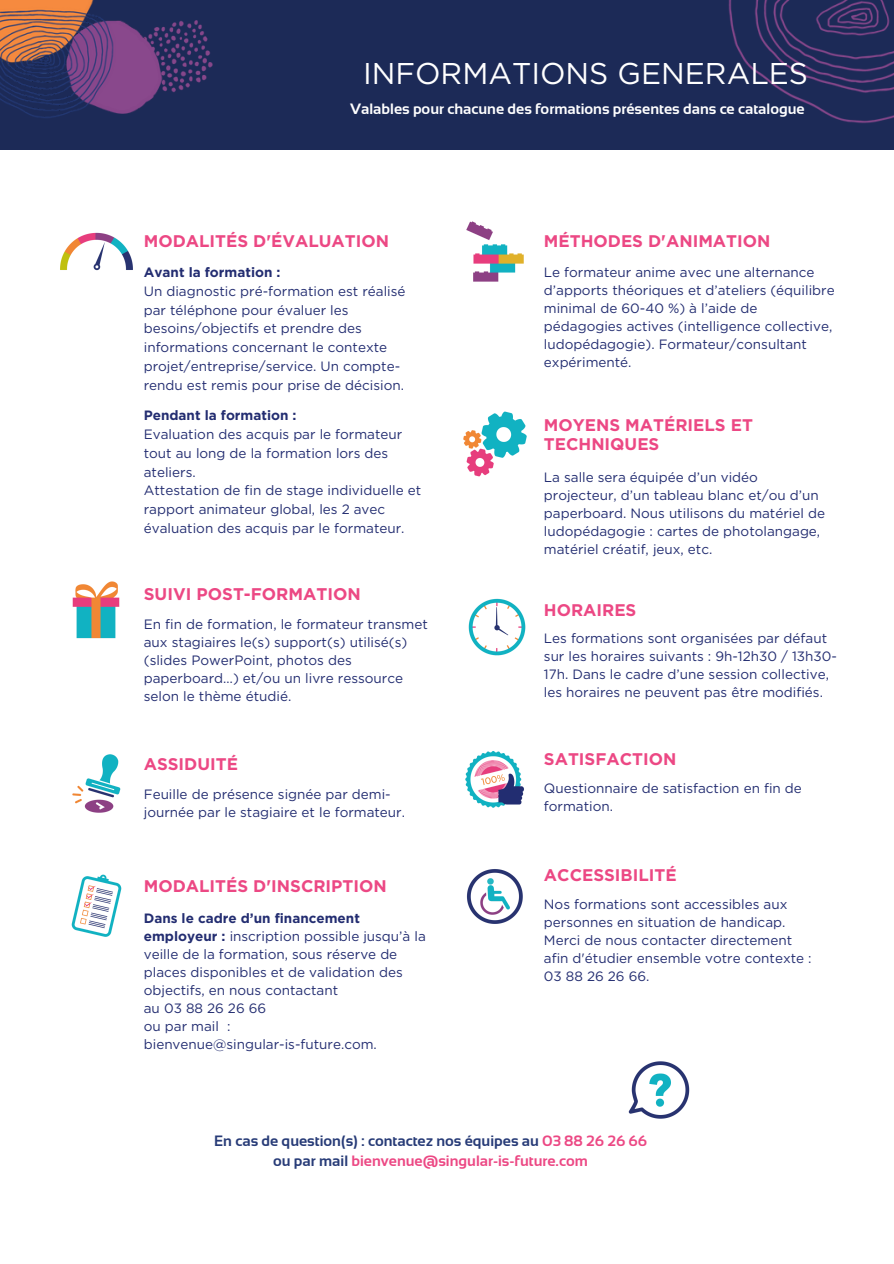
<style>
.page{position:relative;width:894px;height:1264px;background:#fff}
.page>*{position:absolute;margin:0;border:0;box-sizing:border-box;transform-origin:0 0}
.t1{font:30px "Gotham";color:#fff}
.t2{font:700 16.95px "Gotham";color:#ec4884}
.t3{font:700 16.8px/19.2px "Gotham";color:#ec4884}
.t4{font:700 15px/20.2px "Sansation";color:#273b77;text-align:center}
.t5{font:700 15px "Sansation";color:#fff}
.t6{font:13.5px/18px "Gotham";color:#232d71}
.t7{font:700 13.5px "Gotham";color:#232d71}
.s1{font-weight:700}
.s2{color:#ec4884}
</style>
<div class="page">
<div style="left:0;top:0;width:893px;height:150px;background:#1c2a57"></div>
<img style="left:60px;top:232px;width:73px;height:39px">
<img style="left:466px;top:221px;width:58px;height:61px">
<img style="left:463px;top:411px;width:64px;height:66px">
<img style="left:72px;top:581px;width:48px;height:58px">
<img style="left:468px;top:598px;width:58px;height:58px">
<img style="left:72px;top:754px;width:49px;height:59px">
<img style="left:465px;top:751px;width:59px;height:57px">
<img style="left:71px;top:874px;width:51px;height:63px">
<img style="left:467px;top:869px;width:56px;height:55px">
<img style="left:628px;top:1061px;width:62px;height:58px">
<img style="left:173px;top:20px;width:40px;height:73px">
<img style="left:0;top:0;width:173px;height:118px">
<img style="left:728px;top:0;width:165px;height:123px">
<p class="t1" style="left:363px;top:56px;width:446px">INFORMATIONS GENERALES</p>
<p class="t5" style="left:350px;top:100px;width:456px">Valables pour chacune des formations présentes dans ce catalogue</p>
<p class="t3" style="left:144px;top:231px;width:247px">MODALITÉS D'ÉVALUATION</p>
<p class="t7" style="left:144px;top:264px;width:138px">Avant la formation :</p>
<h2 class="t6" style="left:144px;top:281px;width:263px;line-height:18.8px">Un diagnostic pré-formation est réalisé par téléphone pour évaluer les besoins/objectifs et prendre des informations concernant le contexte projet/entreprise/service. Un compte&shy;rendu est remis pour prise de décision.</h2>
<p class="t7" style="left:144px;top:407px;width:154px">Pendant la formation :</p>
<p class="t6" style="left:144px;top:425px;width:260px;line-height:18.8px">Evaluation des acquis par le formateur tout au long de la formation lors des ateliers.</p>
<h2 class="t6" style="left:144px;top:481px;width:279px;line-height:18.8px">Attestation de fin de stage individuelle et rapport animateur global, les 2 avec évaluation des acquis par le formateur.</h2>
<h1 class="t2" style="left:144px;top:584px;width:218px">SUIVI POST-FORMATION</h1>
<h3 class="t6" style="left:144px;top:615px;width:285px">En fin de formation, le formateur transmet aux stagiaires le(s) support(s) utilisé(s) (slides PowerPoint, photos des paperboard…) et/ou un livre ressource selon le thème étudié.</h3>
<p class="t3" style="left:144px;top:754px;width:96px">ASSIDUITÉ</p>
<p class="t6" style="left:144px;top:785px;width:263px">Feuille de présence signée par demi&shy;journée par le stagiaire et le formateur.</p>
<p class="t3" style="left:144px;top:876px;width:244px">MODALITÉS D'INSCRIPTION</p>
<p class="t6" style="left:144px;top:908px;width:283px"><span class="s1">Dans le cadre d’un financement employeur :</span> inscription possible jusqu’à la veille de la formation, sous réserve de places disponibles et de validation des objectifs, en nous contactant</p>
<p class="t6" style="left:144px;top:998px;width:124px">au 03 88 26 26 66</p>
<h2 class="t6" style="left:144px;top:1016px;width:88px">ou par mail :</h2>
<p class="t6" style="left:144px;top:1034px;width:234px">bienvenue@singular-is-future.com.</p>
<p class="t3" style="left:543px;top:231px;width:228px">MÉTHODES D'ANIMATION</p>
<p class="t6" style="left:543px;top:263px;width:292px">Le formateur anime avec une alternance d’apports théoriques et d’ateliers (équilibre minimal de 60-40 %) à l’aide de pédagogies actives (intelligence collective, ludopédagogie). Formateur/consultant expérimenté.</p>
<p class="t3" style="left:543px;top:415px;width:210px">MOYENS MATÉRIELS ET<br>TECHNIQUES</p>
<h2 class="t6" style="left:543px;top:468px;width:282px">La salle sera équipée d’un vidéo projecteur, d’un tableau blanc et/ou d’un paperboard. Nous utilisons du matériel de ludopédagogie : cartes de photolangage, matériel créatif, jeux, etc.</h2>
<p class="t3" style="left:543px;top:600px;width:94px">HORAIRES</p>
<p class="t6" style="left:543px;top:629px;width:294px">Les formations sont organisées par défaut sur les horaires suivants : 9h-12h30 / 13h30- 17h. Dans le cadre d’une session collective, les horaires ne peuvent pas être modifiés.</p>
<p class="t3" style="left:543px;top:749px;width:134px">SATISFACTION</p>
<p class="t6" style="left:543px;top:779px;width:259px">Questionnaire de satisfaction en fin de formation.</p>
<h2 class="t3" style="left:543px;top:865px;width:134px">ACCESSIBILITÉ</h2>
<h4 class="t6" style="left:543px;top:894px;width:269px">Nos formations sont accessibles aux personnes en situation de handicap.<br>Merci de nous contacter directement afin d'étudier ensemble votre contexte :<br>03 88 26 26 66.</h4>
<h2 class="t4" style="left:214px;top:1130px;width:434px">En cas de question(s) : contactez nos équipes au <span class="s2">03 88 26 26 66 </span>ou par mail <span class="s2">bienvenue@singular-is-future.com</span></h2>
</div>
